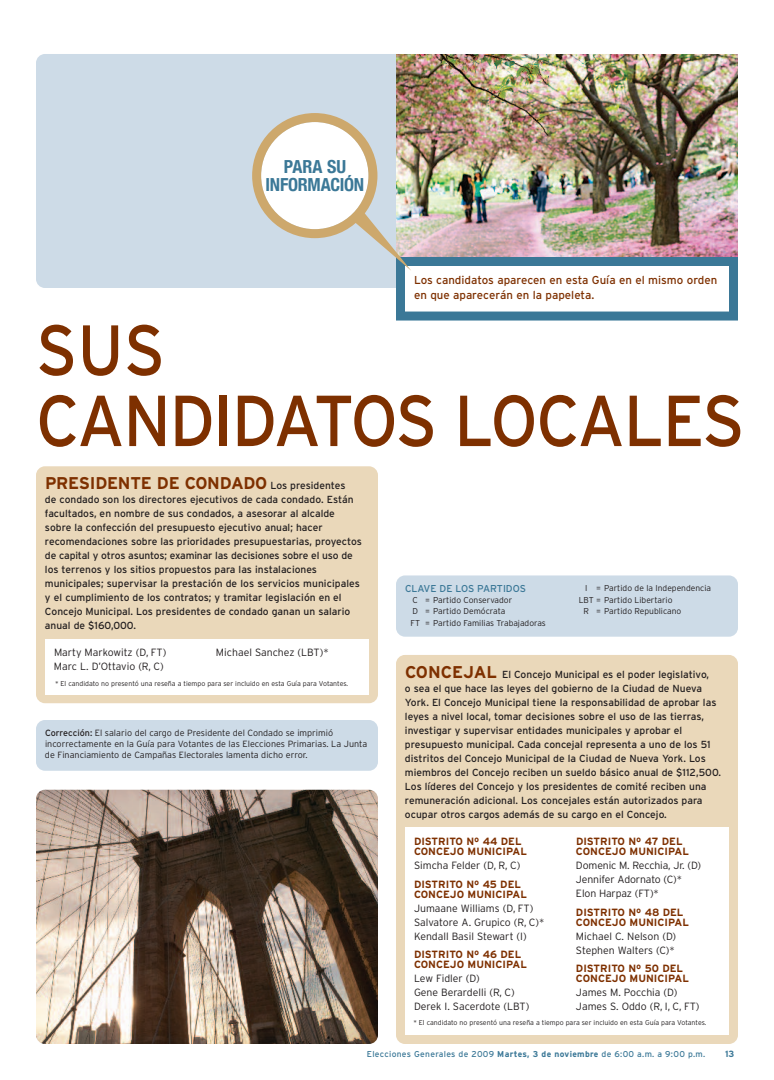
<style>
.page{position:relative;width:774px;height:1080px;background:#fff}
.page>*{position:absolute;margin:0;border:0;box-sizing:border-box;transform-origin:0 0}
.t1{font:72px "Interstate";letter-spacing:-.04em;color:#7e3000;scale:.93 1}
.t2{font:71px "Interstate";color:#7e3000;scale:.93 1}
.t3{font:700 condensed 18px/18px "Helvetica Neue";letter-spacing:-.015em;color:#3b7897;text-align:center}
.t4{font:700 17px "Interstate";letter-spacing:-.015em;color:#7e3000}
.t5{font:11.5px/15px "Interstate";color:#7e3000}
.t6{font:300 10.5px/14px "Interstate";color:#231f20}
.t7{font:700 10.5px/10px "Interstate";color:#7e3000}
.t8{font:10.2px/14px "Interstate";color:#231f20}
.t9{font:10px "Interstate";color:#3b7897}
.t10{font:300 9px/11px "Interstate";color:#231f20}
.t11{font:700 9px "Interstate";color:#3b7897}
.t12{font:300 8.5px/11.4px "Interstate";color:#231f20}
.t13{font:8.5px "Interstate";letter-spacing:.035em;color:#3b7897}
.t14{font:300 7px "Interstate";color:#231f20}
.s1{font-weight:400;font-size:10.2px;color:#231f20}
.s2{font-weight:400}
.s3{font-weight:700;font-size:17px;color:#7e3000}
.s4{font-weight:700}
</style>
<div class="page">
<div style="left:396px;top:655px;width:342px;height:389px;background:#ead8ba;border-radius:9px"></div>
<div style="left:36px;top:466px;width:342px;height:237px;background:#ead8ba;border-radius:9px"></div>
<div style="left:36px;top:54px;width:702px;height:234px;background:#cddbe7;border-radius:9px"></div>
<div style="left:405px;top:827px;width:324px;height:208px;background:#fff"></div>
<div style="left:396px;top:575px;width:342px;height:62px;background:#cddbe7;border-radius:9px"></div>
<img style="left:36px;top:790px;width:342px;height:254px;border-radius:9px">
<img style="left:396px;top:54px;width:342px;height:203px">
<div style="left:36px;top:720px;width:342px;height:51px;background:#cddbe7;border-radius:9px"></div>
<div style="left:45px;top:639px;width:324px;height:56px;background:#fff"></div>
<div style="left:405px;top:266px;width:324px;height:46px;background:#fff"></div>
<div style="left:396px;top:257px;width:342px;height:64px;border:9px solid #3b7897"></div>
<svg style="left:252px;top:113px;width:159px;height:158px"></svg>
<h3 class="t3" style="left:266px;top:157px;width:100px">PARA SU<br>INFORMACIÓN</h3>
<p class="t5" style="left:414px;top:273px;width:305px">Los candidatos aparecen en esta Guía en el mismo orden en que aparecerán en la papeleta.</p>
<h2 class="t2" style="left:36px;top:309px;width:140px">SUS</h2>
<h1 class="t1" style="left:36px;top:379px;width:764px">CANDIDATOS LOCALES</h1>
<h3 class="t4" style="left:45px;top:473px;width:302px">PRESIDENTE DE CONDADO <span class="s1">Los presidentes</span></h3>
<p class="t8" style="left:45px;top:492px;width:318px">de condado son los directores ejecutivos de cada condado. Están facultados, en nombre de sus condados, a asesorar al alcalde sobre la confección del presupuesto ejecutivo anual; hacer recomendaciones sobre las prioridades presupuestarias, proyectos de capital y otros asuntos; examinar las decisiones sobre el uso de los terrenos y los sitios propuestos para las instalaciones municipales; supervisar la prestación de los servicios municipales y el cumplimiento de los contratos; y tramitar legislación en el Concejo Municipal. Los presidentes de condado ganan un salario anual de $160,000.</p>
<p class="t6" style="left:54px;top:646px;width:114px">Marty Markowitz (D, FT)<br>Marc L. D’Ottavio (R, C)</p>
<p class="t6" style="left:216px;top:646px;width:114px">Michael Sanchez (LBT)*</p>
<p class="t14" style="left:55px;top:680px;width:295px">* El candidato no presentó una reseña a tiempo para ser incluido en esta Guía para Votantes.</p>
<p class="t10" style="left:45px;top:728px;width:324px"><span class="s2">Corrección:</span> El salario del cargo de Presidente del Condado se imprimió incorrectamente en la Guía para Votantes de las Elecciones Primarias. La Junta de Financiamiento de Campañas Electorales lamenta dicho error.</p>
<p class="t9" style="left:405px;top:583px;width:122px">CLAVE DE LOS PARTIDOS</p>
<p class="t12" style="left:410px;top:594px;width:137px">C = Partido Conservador<br>D = Partido Demócrata<br>FT = Partido Familias Trabajadoras</p>
<p class="t12" style="left:585px;top:583px;width:128px">I = Partido de la Independencia</p>
<p class="t12" style="left:579px;top:594px;width:95px">LBT = Partido Libertario</p>
<p class="t12" style="left:583px;top:605px;width:99px">R = Partido Republicano</p>
<p class="t8" style="left:405px;top:667px;width:318px"><span class="s3">CONCEJAL</span> El Concejo Municipal es el poder legislativo,<br>o sea el que hace las leyes del gobierno de la Ciudad de Nueva York. El Concejo Municipal tiene la responsabilidad de aprobar las leyes a nivel local, tomar decisiones sobre el uso de las tierras, investigar y supervisar entidades municipales y aprobar el presupuesto municipal. Cada concejal representa a uno de los 51 distritos del Concejo Municipal de la Ciudad de Nueva York. Los miembros del Concejo reciben un sueldo básico anual de $112,500.<br>Los líderes del Concejo y los presidentes de comité reciben una remuneración adicional. Los concejales están autorizados para ocupar otros cargos además de su cargo en el Concejo.</p>
<p class="t7" style="left:414px;top:836px;width:114px">DISTRITO Nº 44 DEL<br>CONCEJO MUNICIPAL</p>
<p class="t6" style="left:414px;top:858px;width:108px">Simcha Felder (D, R, C)</p>
<p class="t7" style="left:414px;top:879px;width:114px">DISTRITO Nº 45 DEL<br>CONCEJO MUNICIPAL</p>
<p class="t6" style="left:414px;top:901px;width:132px">Jumaane Williams (D, FT)<br>Salvatore A. Grupico (R, C)*<br>Kendall Basil Stewart (I)</p>
<p class="t7" style="left:414px;top:950px;width:114px">DISTRITO Nº 46 DEL<br>CONCEJO MUNICIPAL</p>
<p class="t6" style="left:414px;top:972px;width:117px">Lew Fidler (D)<br>Gene Berardelli (R, C)<br>Derek I. Sacerdote (LBT)</p>
<p class="t7" style="left:576px;top:836px;width:114px">DISTRITO Nº 47 DEL<br>CONCEJO MUNICIPAL</p>
<p class="t6" style="left:576px;top:858px;width:127px">Domenic M. Recchia, Jr. (D)<br>Jennifer Adornato (C)*<br>Elon Harpaz (FT)*</p>
<p class="t7" style="left:576px;top:907px;width:114px">DISTRITO Nº 48 DEL<br>CONCEJO MUNICIPAL</p>
<p class="t6" style="left:576px;top:929px;width:102px">Michael C. Nelson (D)<br>Stephen Walters (C)*</p>
<p class="t7" style="left:576px;top:964px;width:114px">DISTRITO Nº 50 DEL<br>CONCEJO MUNICIPAL</p>
<p class="t6" style="left:576px;top:986px;width:125px">James M. Pocchia (D)<br>James S. Oddo (R, I, C, FT)</p>
<p class="t14" style="left:413px;top:1019px;width:295px">* El candidato no presentó una reseña a tiempo para ser incluido en esta Guía para Votantes.</p>
<p class="t13" style="left:367px;top:1050px;width:340px">Elecciones Generales de 2009 <span class="s4">Martes, 3 de noviembre</span> de 6:00 a.m. a 9:00 p.m.</p>
<p class="t11" style="left:725px;top:1049px;width:11px">13</p>
</div>
